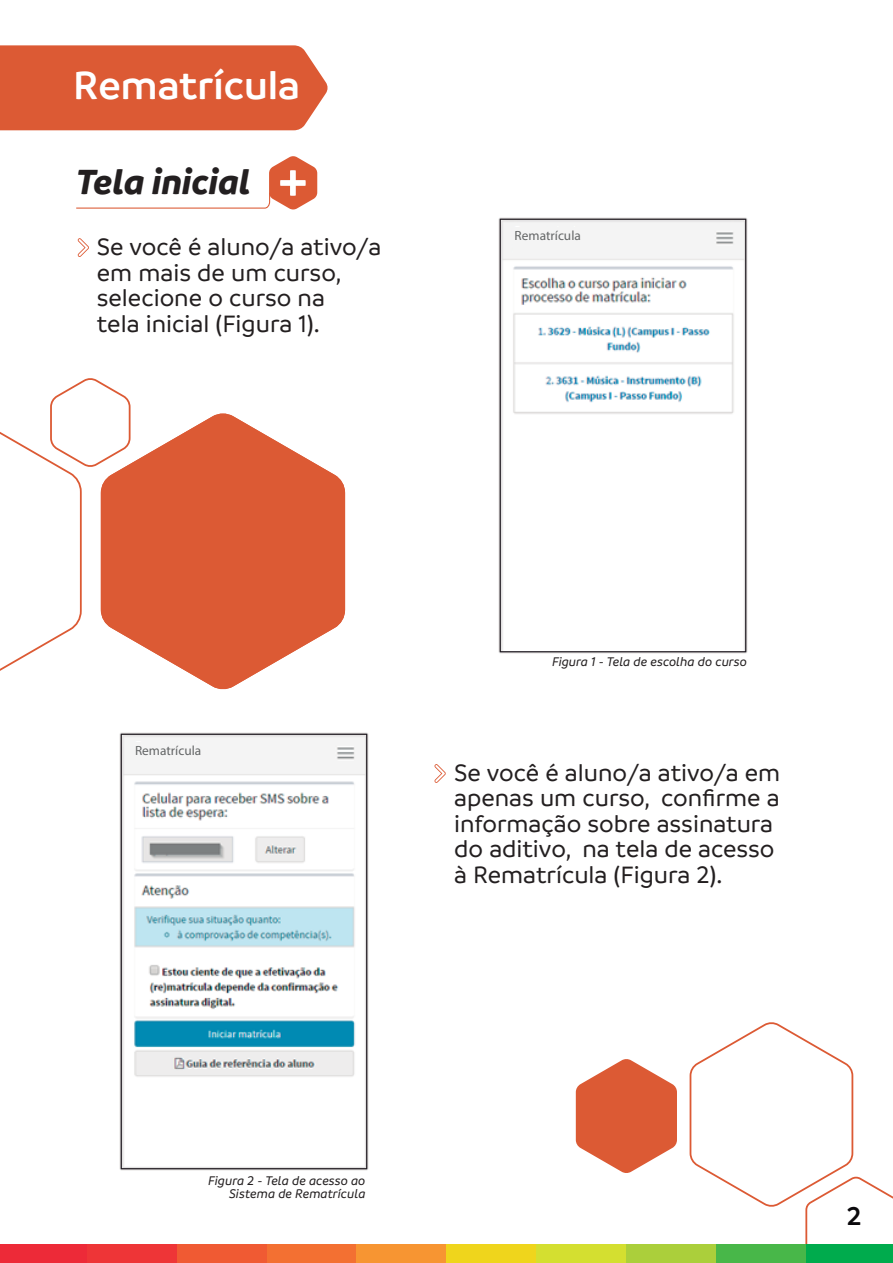
<style>
.page{position:relative;width:893px;height:1263px;background:#fff}
.page>*{position:absolute;margin:0;border:0;box-sizing:border-box;transform-origin:0 0}
.t1{font:600 42.3px "Branding";color:#fff}
.t2{font:italic 700 37.65px "Branding";color:#231f20}
.t3{font:600 27.45px "Branding";color:#0b090c}
.t4{font:500 25.5px/25.5px "Branding";color:#231f20}
.t5{font:italic 500 13.5px/13.5px "Branding";color:#231f20;text-align:right}
.t6{font:13.35px "Myriad Pro";color:#646667}
.s1{font-style:normal;font-size:58.35px;color:#fff}
</style>
<div class="page">
<svg style="left:575px;top:1059px;width:102px;height:114px"></svg>
<div style="left:0;top:1244px;width:87px;height:19px;background:#ed2a38"></div>
<div style="left:87px;top:1244px;width:90px;height:19px;background:#ee3537"></div>
<div style="left:177px;top:1244px;width:90px;height:19px;background:#f05a33"></div>
<div style="left:267px;top:1244px;width:89px;height:19px;background:#f37032"></div>
<div style="left:356px;top:1244px;width:90px;height:19px;background:#f79532"></div>
<div style="left:446px;top:1244px;width:90px;height:19px;background:#efd51c"></div>
<div style="left:536px;top:1244px;width:90px;height:19px;background:#d4df30"></div>
<div style="left:626px;top:1244px;width:90px;height:19px;background:#abcf3b"></div>
<div style="left:0;top:45px;width:328px;height:85px;background:#dc5a34"></div>
<svg style="left:76px;top:156px;width:241px;height:54px"></svg>
<img style="left:498px;top:217px;width:250px;height:437px">
<img style="left:119px;top:732px;width:250px;height:439px">
<svg style="left:131px;top:414px;width:214px;height:276px;fill:#dc5a34"></svg>
<svg style="left:0;top:378px;width:131px;height:293px"></svg>
<svg style="left:689px;top:1022px;width:204px;height:241px"></svg>
<svg style="left:77px;top:238px;width:12px;height:19px"></svg>
<svg style="left:434px;top:764px;width:12px;height:19px"></svg>
<div style="left:513px;top:227px;width:73px;height:29px;background:#f4f4f4"></div>
<div style="left:133px;top:742px;width:73px;height:29px;background:#f4f4f4"></div>
<h1 class="t1" style="left:73px;top:62px;width:228px">Rematrícula</h1>
<h2 class="t2" style="left:76px;top:160px;width:233px">Tela inicial <span class="s1">+</span></h2>
<p class="t4" style="left:97px;top:234px;width:286px">Se você é aluno/a ativo/a em mais de um curso, selecione o curso na<br>tela inicial (Figura 1).</p>
<p class="t6" style="left:515px;top:227px;width:68px">Rematrícula</p>
<p class="t6" style="left:135px;top:742px;width:68px">Rematrícula</p>
<p class="t5" style="left:552px;top:655px;width:196px">Figura 1 - Tela de escolha do curso</p>
<p class="t4" style="left:454px;top:760px;width:328px">Se você é aluno/a ativo/a em apenas um curso, confirme a informação sobre assinatura do aditivo, na tela de acesso à Rematrícula (Figura 2).</p>
<p class="t5" style="left:208px;top:1173px;width:159px">Figura 2 - Tela de acesso ao<br>Sistema de Rematrícula</p>
<p class="t3" style="left:847px;top:1201px;width:16px">2</p>
</div>
